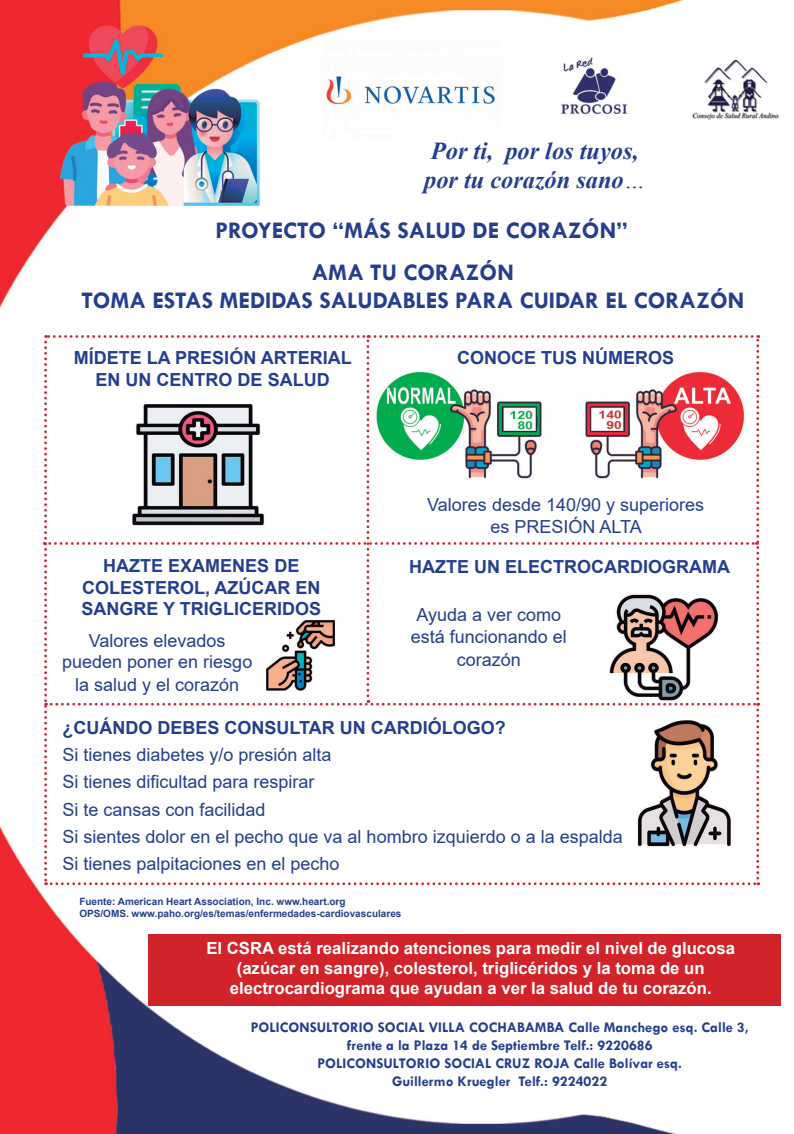
<style>
.page{position:relative;width:794px;height:1134px;background:#fff}
.page>*{position:absolute;margin:0;border:0;box-sizing:border-box;transform-origin:0 0}
.t1{font:italic 700 24.32px/29.2px "Times New Roman";color:#253f8e}
.t2{font:700 24px/28.8px "Tw Cen";color:#253f8e;text-align:center}
.t3{font:18px/27.3px "Arial";color:#253f8e;text-align:center}
.t4{font:700 18px/21.6px "Arial";color:#253f8e;text-align:center}
.t5{font:700 16.72px/20.1px "Arial";color:#fff;text-align:center}
.t6{font:700 14.88px/17.8px "Tw Cen";color:#253f8e;text-align:center}
.t7{font:700 10px/12px "Arial";color:#253f8e}
.s1{font-weight:400}
</style>
<div class="page">
<img style="left:0;top:0;width:781px;height:1134px">
<div style="left:148px;top:934px;width:633px;height:71px;background:#d1232a"></div>
<svg style="left:44px;top:335px;width:715px;height:550px"></svg>
<h1 class="t1" style="left:424px;top:138px;width:223px">Por ti, por los tuyos, por tu corazón sano<span class="s1">…</span></h1>
<h2 class="t2" style="left:215px;top:218px;width:414px">PROYECTO “MÁS SALUD DE CORAZÓN”</h2>
<h2 class="t2" style="left:81px;top:260px;width:664px">AMA TU CORAZÓN<br>TOMA ESTAS MEDIDAS SALUDABLES PARA CUIDAR EL CORAZÓN</h2>
<p class="t4" style="left:457px;top:349px;width:219px">CONOCE TUS NÚMEROS</p>
<p class="t4" style="left:74px;top:349px;width:279px">MÍDETE LA PRESIÓN ARTERIAL<br>EN UN CENTRO DE SALUD</p>
<p class="t3" style="left:427px;top:495px;width:278px;line-height:21.6px">Valores desde 140/90 y superiores es PRESIÓN ALTA</p>
<p class="t4" style="left:82px;top:557px;width:241px">HAZTE EXAMENES DE<br>COLESTEROL, AZÚCAR EN<br>SANGRE Y TRIGLICERIDOS</p>
<p class="t4" style="left:409px;top:558px;width:322px">HAZTE UN ELECTROCARDIOGRAMA</p>
<p class="t3" style="left:411px;top:604px;width:158px;line-height:22.3px">Ayuda a ver como está funcionando el corazón</p>
<p class="t3" style="left:62px;top:629px;width:192px;line-height:22.3px">Valores elevados pueden poner en riesgo la salud y el corazón</p>
<p class="t4" style="left:62px;top:718px;width:445px">¿CUÁNDO DEBES CONSULTAR UN CARDIÓLOGO?</p>
<p class="t3" style="left:62px;top:743px;width:562px;text-align:left">Si tienes diabetes y/o presión alta<br>Si tienes di昀椀cultad para respirar<br>Si te cansas con facilidad<br>Si sientes dolor en el pecho que va al hombro izquierdo o a la espalda Si tienes palpitaciones en el pecho</p>
<p class="t7" style="left:79px;top:896px;width:323px">Fuente: American Heart Association, Inc. www.heart.org<br>OPS/OMS. www.paho.org/es/temas/enfermedades-cardiovasculares</p>
<p class="t5" style="left:206px;top:940px;width:530px">El CSRA está realizando atenciones para medir el nivel de glucosa (azúcar en sangre), colesterol, triglicéridos y la toma de un electrocardiograma que ayudan a ver la salud de tu corazón.</p>
<p class="t6" style="left:251px;top:1020px;width:499px">POLICONSULTORIO SOCIAL VILLA COCHABAMBA Calle Manchego esq. Calle 3, frente a la Plaza 14 de Septiembre Telf.: 9220686<br>POLICONSULTORIO SOCIAL CRUZ ROJA Calle Bolívar esq.<br>Guillermo Kruegler Telf.: 9224022</p>
</div>
